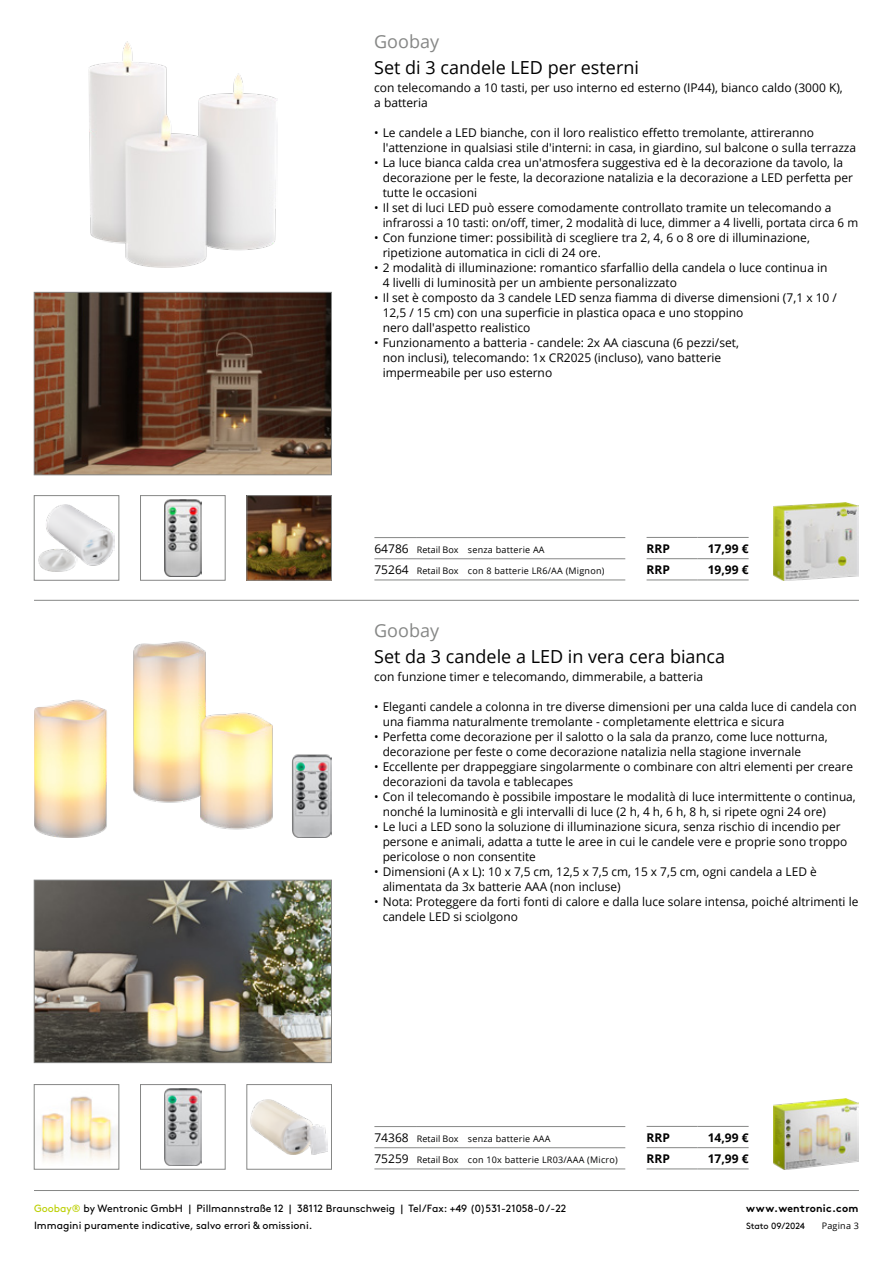
<style>
.page{position:relative;width:893px;height:1263px;background:#fff}
.page>*{position:absolute;margin:0;border:0;box-sizing:border-box;transform-origin:0 0}
.t1{font:18px "Open Sans";color:#000}
.t2{font:18px "Open Sans";color:#868786}
.t3{font:12px/15px "Open Sans";color:#000}
.t4{font:700 12px "Open Sans";color:#000}
.t5{font:10.5px/16.8px "Brown";color:#000}
.t6{font:700 10.5px "Brown";letter-spacing:.025em;color:#000}
.t7{font:9px "Open Sans";letter-spacing:.025em;color:#000}
.t8{font:9px "Brown";letter-spacing:-.01em;color:#000}
.s1{font-size:12px}
.s2{color:#bbcf00}
</style>
<div class="page">
<hr style="left:34px;top:1190px;width:825px;height:1px;background:#868786">
<hr style="left:34px;top:600px;width:825px;height:1px;background:#868786">
<img style="left:34px;top:642px;width:298px;height:196px">
<img style="left:88px;top:41px;width:189px;height:227px">
<img style="left:249px;top:497px;width:81px;height:81px">
<div style="left:247px;top:495px;width:85px;height:85px;border:1px solid #868786"></div>
<img style="left:164px;top:500px;width:37px;height:76px">
<div style="left:140px;top:495px;width:85px;height:85px;border:1px solid #868786"></div>
<img style="left:38px;top:504px;width:77px;height:68px">
<div style="left:34px;top:495px;width:85px;height:85px;border:1px solid #868786"></div>
<img style="left:774px;top:1098px;width:85px;height:71px">
<img style="left:251px;top:1099px;width:76px;height:56px">
<div style="left:247px;top:1084px;width:85px;height:85px;border:1px solid #868786"></div>
<img style="left:41px;top:1096px;width:76px;height:66px">
<div style="left:34px;top:1084px;width:85px;height:85px;border:1px solid #868786"></div>
<img style="left:164px;top:1089px;width:37px;height:76px">
<div style="left:140px;top:1084px;width:85px;height:85px;border:1px solid #868786"></div>
<img style="left:774px;top:503px;width:85px;height:77px">
<img style="left:36px;top:882px;width:294px;height:179px">
<div style="left:34px;top:880px;width:298px;height:183px;border:1px solid #868786"></div>
<img style="left:36px;top:294px;width:294px;height:179px">
<div style="left:34px;top:292px;width:298px;height:183px;border:1px solid #868786"></div>
<hr style="left:374px;top:537px;width:43px;height:1px;background:#868786">
<hr style="left:374px;top:558px;width:43px;height:1px;background:#868786">
<hr style="left:374px;top:580px;width:43px;height:1px;background:#868786">
<hr style="left:417px;top:537px;width:51px;height:1px;background:#868786">
<hr style="left:468px;top:537px;width:157px;height:1px;background:#868786">
<hr style="left:417px;top:558px;width:51px;height:1px;background:#868786">
<hr style="left:468px;top:558px;width:157px;height:1px;background:#868786">
<hr style="left:417px;top:580px;width:51px;height:1px;background:#868786">
<hr style="left:468px;top:580px;width:157px;height:1px;background:#868786">
<hr style="left:647px;top:1126px;width:51px;height:1px;background:#868786">
<hr style="left:698px;top:1126px;width:51px;height:1px;background:#868786">
<hr style="left:647px;top:1147px;width:51px;height:1px;background:#868786">
<hr style="left:698px;top:1147px;width:51px;height:1px;background:#868786">
<hr style="left:647px;top:1169px;width:51px;height:1px;background:#868786">
<hr style="left:698px;top:1169px;width:51px;height:1px;background:#868786">
<hr style="left:374px;top:1126px;width:43px;height:1px;background:#868786">
<hr style="left:374px;top:1147px;width:43px;height:1px;background:#868786">
<hr style="left:374px;top:1169px;width:43px;height:1px;background:#868786">
<hr style="left:417px;top:1126px;width:51px;height:1px;background:#868786">
<hr style="left:468px;top:1126px;width:157px;height:1px;background:#868786">
<hr style="left:417px;top:1147px;width:51px;height:1px;background:#868786">
<hr style="left:468px;top:1147px;width:157px;height:1px;background:#868786">
<hr style="left:417px;top:1169px;width:51px;height:1px;background:#868786">
<hr style="left:468px;top:1169px;width:157px;height:1px;background:#868786">
<hr style="left:647px;top:537px;width:51px;height:1px;background:#868786">
<hr style="left:698px;top:537px;width:51px;height:1px;background:#868786">
<hr style="left:647px;top:558px;width:51px;height:1px;background:#868786">
<hr style="left:698px;top:558px;width:51px;height:1px;background:#868786">
<hr style="left:647px;top:580px;width:51px;height:1px;background:#868786">
<hr style="left:698px;top:580px;width:51px;height:1px;background:#868786">
<h1 class="t2" style="left:374px;top:29px;width:66px">Goobay</h1>
<h1 class="t1" style="left:374px;top:55px;width:266px">Set di 3 candele LED per esterni</h1>
<p class="t3" style="left:374px;top:80px;width:470px;line-height:14.4px">con telecomando a 10 tasti, per uso interno ed esterno (IP44), bianco caldo (3000 K), a batteria</p>
<p class="t3" style="left:383px;top:125px;width:475px;text-indent:-9px">• Le candele a LED bianche, con il loro realistico effetto tremolante, attireranno l'attenzione in qualsiasi stile d'interni: in casa, in giardino, sul balcone o sulla terrazza</p>
<p class="t3" style="left:383px;top:155px;width:472px;text-indent:-9px">• La luce bianca calda crea un'atmosfera suggestiva ed è la decorazione da tavolo, la decorazione per le feste, la decorazione natalizia e la decorazione a LED perfetta per tutte le occasioni</p>
<p class="t3" style="left:383px;top:200px;width:477px;text-indent:-9px">• Il set di luci LED può essere comodamente controllato tramite un telecomando a infrarossi a 10 tasti: on/off, timer, 2 modalità di luce, dimmer a 4 livelli, portata circa 6 m</p>
<p class="t3" style="left:383px;top:230px;width:429px;text-indent:-9px">• Con funzione timer: possibilità di scegliere tra 2, 4, 6 o 8 ore di illuminazione, ripetizione automatica in cicli di 24 ore.</p>
<p class="t3" style="left:383px;top:260px;width:446px;text-indent:-9px">• 2 modalità di illuminazione: romantico sfarfallio della candela o luce continua in<br>4 livelli di luminosità per un ambiente personalizzato</p>
<p class="t3" style="left:383px;top:290px;width:456px;text-indent:-9px">• Il set è composto da 3 candele LED senza fiamma di diverse dimensioni (7,1 x 10 /<br>12,5 / 15 cm) con una superficie in plastica opaca e uno stoppino<br>nero dall'aspetto realistico</p>
<p class="t3" style="left:383px;top:335px;width:358px;text-indent:-9px">• Funzionamento a batteria - candele: 2x AA ciascuna (6 pezzi/set, non inclusi), telecomando: 1x CR2025 (incluso), vano batterie impermeabile per uso esterno</p>
<p class="t7" style="left:374px;top:543px;width:172px"><span class="s1">64786</span> Retail Box senza batterie AA</p>
<p class="t7" style="left:374px;top:564px;width:231px"><span class="s1">75264</span> Retail Box con 8 batterie LR6/AA (Mignon)</p>
<p class="t4" style="left:647px;top:540px;width:25px">RRP</p>
<p class="t4" style="left:708px;top:540px;width:42px">17,99 €</p>
<p class="t4" style="left:647px;top:561px;width:25px">RRP</p>
<p class="t4" style="left:708px;top:561px;width:42px">19,99 €</p>
<h1 class="t2" style="left:374px;top:618px;width:66px">Goobay</h1>
<h1 class="t1" style="left:374px;top:644px;width:353px">Set da 3 candele a LED in vera cera bianca</h1>
<p class="t3" style="left:374px;top:669px;width:330px">con funzione timer e telecomando, dimmerabile, a batteria</p>
<p class="t3" style="left:383px;top:699px;width:475px;text-indent:-9px">• Eleganti candele a colonna in tre diverse dimensioni per una calda luce di candela con una fiamma naturalmente tremolante - completamente elettrica e sicura</p>
<p class="t3" style="left:383px;top:729px;width:447px;text-indent:-9px">• Perfetta come decorazione per il salotto o la sala da pranzo, come luce notturna, decorazione per feste o come decorazione natalizia nella stagione invernale</p>
<p class="t3" style="left:383px;top:759px;width:472px;text-indent:-9px">• Eccellente per drappeggiare singolarmente o combinare con altri elementi per creare decorazioni da tavola e tablecapes</p>
<p class="t3" style="left:383px;top:789px;width:475px;text-indent:-9px">• Con il telecomando è possibile impostare le modalità di luce intermittente o continua, nonché la luminosità e gli intervalli di luce (2 h, 4 h, 6 h, 8 h, si ripete ogni 24 ore)</p>
<p class="t3" style="left:383px;top:819px;width:466px;text-indent:-9px">• Le luci a LED sono la soluzione di illuminazione sicura, senza rischio di incendio per persone e animali, adatta a tutte le aree in cui le candele vere e proprie sono troppo pericolose o non consentite</p>
<p class="t3" style="left:383px;top:864px;width:436px;text-indent:-9px">• Dimensioni (A x L): 10 x 7,5 cm, 12,5 x 7,5 cm, 15 x 7,5 cm, ogni candela a LED è alimentata da 3x batterie AAA (non incluse)</p>
<p class="t3" style="left:383px;top:894px;width:477px;text-indent:-9px">• Nota: Proteggere da forti fonti di calore e dalla luce solare intensa, poiché altrimenti le candele LED si sciolgono</p>
<p class="t7" style="left:374px;top:1132px;width:178px"><span class="s1">74368</span> Retail Box senza batterie AAA</p>
<p class="t7" style="left:374px;top:1153px;width:245px"><span class="s1">75259</span> Retail Box con 10x batterie LR03/AAA (Micro)</p>
<p class="t5" style="left:34px;top:1199px;width:534px"><span class="s2">Goobay®</span> by Wentronic GmbH | Pillmannstraße 12 | 38112 Braunschweig | Tel/Fax: +49 (0)531-21058-0 /-22<br>Immagini puramente indicative, salvo errori &amp; omissioni.</p>
<p class="t4" style="left:647px;top:1129px;width:25px">RRP</p>
<p class="t4" style="left:708px;top:1129px;width:42px">14,99 €</p>
<p class="t4" style="left:647px;top:1150px;width:25px">RRP</p>
<p class="t4" style="left:708px;top:1150px;width:42px">17,99 €</p>
<p class="t6" style="left:746px;top:1199px;width:114px">www.wentronic.com</p>
<p class="t8" style="left:746px;top:1219px;width:60px">Stato 09/2024</p>
<p class="t7" style="left:822px;top:1219px;width:39px">Pagina 3</p>
</div>
